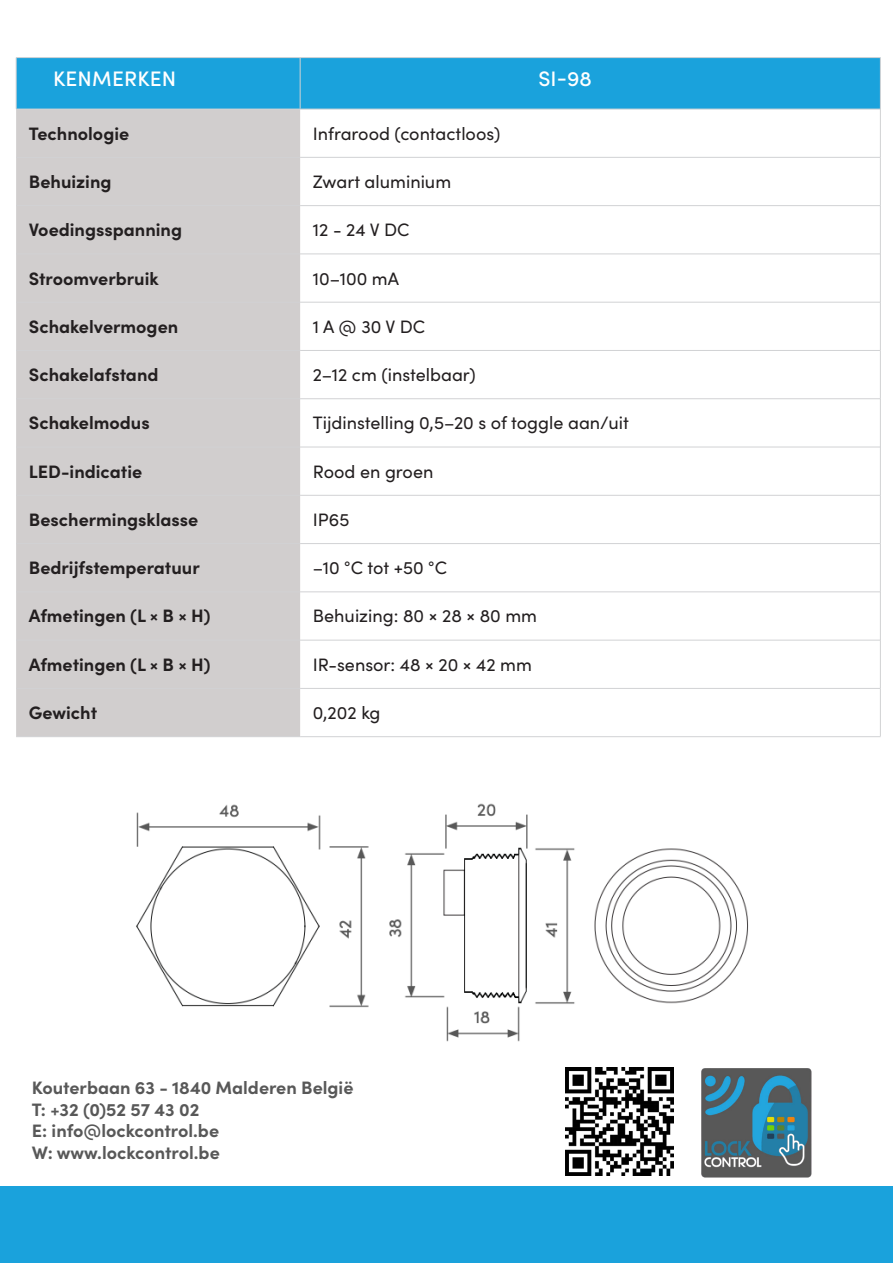
<style>
.page{position:relative;width:893px;height:1263px;background:#fff}
.page>*{position:absolute;margin:0;border:0;box-sizing:border-box;transform-origin:0 0}
.titels_op_tabel{font:500 21px "Sofia Pro";letter-spacing:.01em;color:#fff}
.tekst_op_tabel_links{font:700 18px "Sofia Pro";color:#231f20}
.tekst_op_tabel_rechts{font:18px "Sofia Pro";color:#231f20}
.gegevens_LC{font:700 18px "Sofia Pro";color:#585858}
.tekst_tussen_2_kolommen{font:18px "Sofia Pro";color:#231f20}
</style>
<div class="page">
<div style="left:0;top:1186px;width:893px;height:77px;background:#1aa2dc"></div>
<div style="left:17px;top:58px;width:863px;height:51px;background:#1aa2dc"></div>
<div style="left:16px;top:110px;width:284px;height:626px;background:#d1cece"></div>
<hr style="left:16px;top:57px;width:284px;height:1px;background:#d1d2d4">
<hr style="left:16px;top:58px;width:1px;height:51px;background:#d1d2d4">
<hr style="left:300px;top:57px;width:581px;height:1px;background:#d1d2d4">
<hr style="left:880px;top:58px;width:1px;height:51px;background:#d1d2d4">
<hr style="left:880px;top:109px;width:1px;height:48px;background:#d1d2d4">
<hr style="left:880px;top:157px;width:1px;height:49px;background:#d1d2d4">
<hr style="left:880px;top:206px;width:1px;height:48px;background:#d1d2d4">
<hr style="left:880px;top:254px;width:1px;height:48px;background:#d1d2d4">
<hr style="left:880px;top:302px;width:1px;height:48px;background:#d1d2d4">
<hr style="left:880px;top:350px;width:1px;height:49px;background:#d1d2d4">
<hr style="left:880px;top:399px;width:1px;height:48px;background:#d1d2d4">
<hr style="left:880px;top:447px;width:1px;height:48px;background:#d1d2d4">
<hr style="left:880px;top:495px;width:1px;height:49px;background:#d1d2d4">
<hr style="left:880px;top:544px;width:1px;height:48px;background:#d1d2d4">
<hr style="left:880px;top:592px;width:1px;height:48px;background:#d1d2d4">
<hr style="left:880px;top:640px;width:1px;height:48px;background:#d1d2d4">
<hr style="left:880px;top:688px;width:1px;height:48px;background:#d1d2d4">
<hr style="left:300px;top:58px;width:1px;height:51px;background:#d1d2d4">
<hr style="left:16px;top:109px;width:284px;height:1px;background:#d1d2d4">
<hr style="left:300px;top:109px;width:580px;height:1px;background:#d1d2d4">
<hr style="left:16px;top:157px;width:284px;height:1px;background:#d1d2d4">
<hr style="left:300px;top:157px;width:580px;height:1px;background:#d1d2d4">
<hr style="left:16px;top:205px;width:284px;height:1px;background:#d1d2d4">
<hr style="left:300px;top:205px;width:580px;height:1px;background:#d1d2d4">
<hr style="left:16px;top:253px;width:284px;height:1px;background:#d1d2d4">
<hr style="left:300px;top:253px;width:580px;height:1px;background:#d1d2d4">
<hr style="left:16px;top:302px;width:284px;height:1px;background:#d1d2d4">
<hr style="left:300px;top:302px;width:580px;height:1px;background:#d1d2d4">
<hr style="left:16px;top:350px;width:284px;height:1px;background:#d1d2d4">
<hr style="left:300px;top:350px;width:580px;height:1px;background:#d1d2d4">
<hr style="left:16px;top:398px;width:284px;height:1px;background:#d1d2d4">
<hr style="left:300px;top:398px;width:580px;height:1px;background:#d1d2d4">
<hr style="left:16px;top:447px;width:284px;height:1px;background:#d1d2d4">
<hr style="left:300px;top:447px;width:580px;height:1px;background:#d1d2d4">
<hr style="left:16px;top:495px;width:284px;height:1px;background:#d1d2d4">
<hr style="left:300px;top:495px;width:580px;height:1px;background:#d1d2d4">
<hr style="left:16px;top:543px;width:284px;height:1px;background:#d1d2d4">
<hr style="left:300px;top:543px;width:580px;height:1px;background:#d1d2d4">
<hr style="left:16px;top:591px;width:284px;height:1px;background:#d1d2d4">
<hr style="left:300px;top:591px;width:580px;height:1px;background:#d1d2d4">
<hr style="left:16px;top:640px;width:284px;height:1px;background:#d1d2d4">
<hr style="left:300px;top:640px;width:580px;height:1px;background:#d1d2d4">
<hr style="left:16px;top:688px;width:284px;height:1px;background:#d1d2d4">
<hr style="left:300px;top:688px;width:580px;height:1px;background:#d1d2d4">
<hr style="left:16px;top:736px;width:284px;height:1px;background:#d1d2d4">
<hr style="left:300px;top:736px;width:581px;height:1px;background:#d1d2d4">
<img style="left:658px;top:1067px;width:154px;height:111px">
<img style="left:566px;top:1067px;width:107px;height:108px">
<img style="left:136px;top:803px;width:613px;height:239px">
<p class="titels_op_tabel" style="left:53px;top:63px;width:125px">KENMERKEN</p>
<p class="titels_op_tabel" style="left:538px;top:63px;width:55px">SI-98</p>
<p class="tekst_op_tabel_links" style="left:29px;top:120px;width:102px">Technologie</p>
<p class="tekst_tussen_2_kolommen" style="left:313px;top:120px;width:189px">Infrarood (contactloos)</p>
<p class="tekst_op_tabel_links" style="left:29px;top:168px;width:84px">Behuizing</p>
<p class="tekst_tussen_2_kolommen" style="left:313px;top:169px;width:140px">Zwart aluminium</p>
<p class="tekst_op_tabel_links" style="left:29px;top:216px;width:155px">Voedingsspanning</p>
<p class="tekst_tussen_2_kolommen" style="left:313px;top:217px;width:98px">12 - 24 V DC</p>
<p class="tekst_op_tabel_links" style="left:29px;top:264px;width:131px">Stroomverbruik</p>
<p class="tekst_tussen_2_kolommen" style="left:313px;top:265px;width:88px">10–100 mA</p>
<p class="tekst_op_tabel_links" style="left:29px;top:313px;width:151px">Schakelvermogen</p>
<p class="tekst_tussen_2_kolommen" style="left:313px;top:313px;width:114px">1 A @ 30 V DC</p>
<p class="tekst_op_tabel_links" style="left:29px;top:361px;width:131px">Schakelafstand</p>
<p class="tekst_tussen_2_kolommen" style="left:313px;top:362px;width:164px">2–12 cm (instelbaar)</p>
<p class="tekst_op_tabel_links" style="left:29px;top:409px;width:122px">Schakelmodus</p>
<p class="tekst_op_tabel_rechts" style="left:313px;top:410px;width:317px">Tijdinstelling 0,5–20 s of toggle aan/uit</p>
<p class="tekst_op_tabel_links" style="left:29px;top:457px;width:115px">LED-indicatie</p>
<p class="tekst_op_tabel_rechts" style="left:313px;top:458px;width:122px">Rood en groen</p>
<p class="tekst_op_tabel_links" style="left:29px;top:506px;width:171px">Beschermingsklasse</p>
<p class="tekst_op_tabel_rechts" style="left:313px;top:506px;width:38px">IP65</p>
<p class="tekst_op_tabel_links" style="left:29px;top:554px;width:172px">Bedrijfstemperatuur</p>
<p class="tekst_op_tabel_rechts" style="left:313px;top:555px;width:136px">–10 °C tot +50 °C</p>
<p class="tekst_op_tabel_links" style="left:29px;top:602px;width:183px">Afmetingen (L × B × H)</p>
<p class="tekst_op_tabel_rechts" style="left:313px;top:603px;width:226px">Behuizing: 80 × 28 × 80 mm</p>
<p class="tekst_op_tabel_links" style="left:29px;top:651px;width:183px">Afmetingen (L × B × H)</p>
<p class="tekst_op_tabel_rechts" style="left:313px;top:651px;width:221px">IR-sensor: 48 × 20 × 42 mm</p>
<p class="tekst_op_tabel_links" style="left:29px;top:699px;width:70px">Gewicht</p>
<p class="tekst_op_tabel_rechts" style="left:313px;top:700px;width:69px">0,202 kg</p>
<p class="gegevens_LC" style="left:32px;top:1074px;width:323px">Kouterbaan 63 - 1840 Malderen België</p>
<p class="gegevens_LC" style="left:32px;top:1095px;width:169px">T: +32 (0)52 57 43 02</p>
<p class="gegevens_LC" style="left:32px;top:1117px;width:189px">E: info@lockcontrol.be</p>
<p class="gegevens_LC" style="left:32px;top:1139px;width:189px">W: www.lockcontrol.be</p>
</div>
